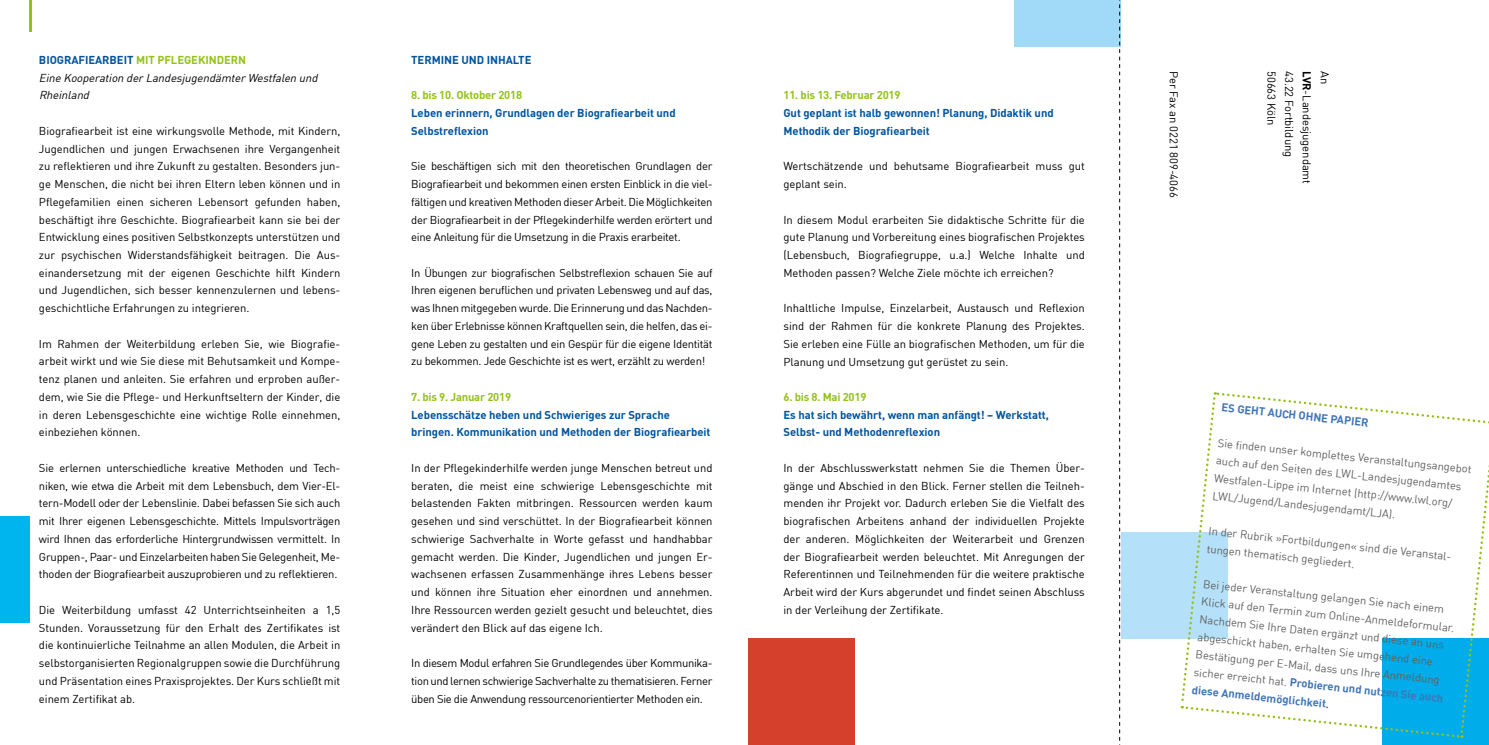
<style>
.page{position:relative;width:1489px;height:745px;background:#fff}
.page>*{position:absolute;margin:0;border:0;box-sizing:border-box;transform-origin:0 0}
.t1{font:11.25px/17.8px "DIN";letter-spacing:-.005em;color:#000;text-align:justify}
.t2{font:11.25px/17.8px "DIN";color:#626261}
.t3{font:700 11.25px/17.8px "DIN";letter-spacing:-.005em;color:#00549d}
.t4{font:italic 11.25px/17.8px "DIN";color:#000}
.t5{font:700 11.25px "DIN";letter-spacing:-.02em;color:#94c11a}
.t6{font:700 11.25px "DIN";color:#4176b6}
.s1{font-weight:700;font-style:normal;color:#00549d}
.s2{font-weight:700;font-style:normal;color:#94c11a}
.s3{font-weight:700}
.s4{font-weight:700;color:#4176b6}
</style>
<div class="page">
<div style="left:1013px;top:0;width:107px;height:46px;background:#a1daf8"></div>
<div style="left:748px;top:638px;width:106px;height:106px;background:#d4402c"></div>
<div style="left:0;top:515px;width:30px;height:106px;background:#00b5ed"></div>
<hr style="left:29px;top:0;width:3px;height:32px;background:#94c11a">
<div style="left:1382px;top:638px;width:106px;height:106px;background:#00ace9"></div>
<div style="left:1121px;top:532px;width:106px;height:106px;background:#b4e1f9"></div>
<svg style="left:1119px;top:0;width:1px;height:741px"></svg>
<svg style="left:1179px;top:392px;width:310px;height:346px"></svg>
<p class="t4" style="left:39px;top:51px;width:283px;text-indent:78px"><span class="s1">eit</span> <span class="s2">mit Pflegekindern<br></span>Eine Kooperation derLandesjugendämterWestfalen und<br>Rheinland</p>
<p class="t1" style="left:39px;top:122px;width:303px">Biografiearbeit ist eine wirkungsvolle Methode, mit Kindern, Jugendlichen und jungen Erwachsenen ihre Vergangenheit zu reflektieren und ihre Zukunft zu gestalten. Besonders jun&shy;ge Menschen, die nicht bei ihren Eltern leben können und in Pflegefamilien einen sicheren Lebensort gefunden haben, beschäftigt ihre Geschichte. Biografiearbeit kann sie bei der Entwicklung eines positiven Selbstkonzepts unterstützen und zur psychischen Widerstandsfähigkeit beitragen. Die Aus&shy;einandersetzung mit der eigenen Geschichte hilft Kindern und Jugendlichen, sich besser kennenzulernen und lebens&shy;geschichtliche Erfahrungen zu integrieren.</p>
<p class="t1" style="left:39px;top:334px;width:303px">Im Rahmen der Weiterbildung erleben Sie, wie Biografie&shy;arbeit wirkt und wie Sie diese mit Behutsamkeit und Kompe&shy;tenz planen und anleiten. Sie erfahren und erproben außer&shy;dem, wie Sie die Pflege- und Herkunftseltern der Kinder, die in deren Lebensgeschichte eine wichtige Rolle einnehmen, einbeziehen können.</p>
<p class="t1" style="left:39px;top:458px;width:303px">Sie erlernen unterschiedliche kreative Methoden und Tech&shy;niken, wie etwa die Arbeit mit dem Lebensbuch, dem Vier-El&shy;tern-Modell oder der Lebenslinie. Dabei befassen Sie sich auch mit Ihrer eigenen Lebensgeschichte. Mittels Impulsvorträgen wird Ihnen das erforderliche Hintergrundwissen vermittelt. In Gruppen-, Paar- und Einzelarbeiten haben Sie Gelegenheit, Me&shy;thoden der Biografiearbeit auszuprobieren und zu reflektieren.</p>
<p class="t1" style="left:39px;top:600px;width:303px">Die Weiterbildung umfasst 42 Unterrichtseinheiten a 1,5<br>Stunden. Voraussetzung für den Erhalt des Zertifikates ist die kontinuierliche Teilnahme an allen Modulen, die Arbeit in selbstorganisierten Regionalgruppen sowie die Durchführung und Präsentation eines Praxisprojektes. Der Kurs schließt mit einem Zertifikat ab.</p>
<p class="t3" style="left:39px;top:50px;width:65px">Biografiearb</p>
<p class="t3" style="left:411px;top:50px;width:109px">Termine Und INHALTE</p>
<p class="t5" style="left:411px;top:88px;width:112px">8. bis 10. Oktober 2018</p>
<p class="t3" style="left:411px;top:104px;width:266px">Leben erinnern, Grundlagen der Biografiearbeit und<br>Selbstreflexion</p>
<p class="t1" style="left:411px;top:157px;width:303px">Sie beschäftigen sich mit den theoretischen Grundlagen der Biografiearbeit und bekommen einen ersten Einblick in die viel&shy;fältigen und kreativen Methoden dieser Arbeit. Die Möglichkeiten der Biografiearbeit in der Pflegekinderhilfe werden erörtert und eine Anleitung für die Umsetzung in die Praxis erarbeitet.</p>
<p class="t1" style="left:411px;top:263px;width:303px">In Übungen zur biografischen Selbstreflexion schauen Sie auf Ihren eigenen beruflichen und privaten Lebensweg und auf das, was Ihnen mitgegeben wurde. Die Erinnerung und das Nachden&shy;ken über Erlebnisse können Kraftquellen sein, die helfen, das ei&shy;gene Leben zu gestalten und ein Gespür für die eigene Identität zu bekommen. Jede Geschichte ist es wert, erzählt zu werden!</p>
<p class="t5" style="left:411px;top:389px;width:101px">7. bis 9. Januar 2019</p>
<p class="t3" style="left:411px;top:405px;width:301px">Lebensschätze heben und Schwieriges zur Sprache bringen. Kommunikation und Methoden der Biografiearbeit</p>
<p class="t1" style="left:411px;top:458px;width:303px">In der Pflegekinderhilfe werden junge Menschen betreut und beraten, die meist eine schwierige Lebensgeschichte mit belastenden Fakten mitbringen. Ressourcen werden kaum gesehen und sind verschüttet. In der Biografiearbeit können schwierige Sachverhalte in Worte gefasst und handhabbar gemacht werden. Die Kinder, Jugendlichen und jungen Er&shy;wachsenen erfassen Zusammenhänge ihres Lebens besser und können ihre Situation eher einordnen und annehmen.<br>Ihre Ressourcen werden gezielt gesucht und beleuchtet, dies verändert den Blick auf das eigene Ich.</p>
<p class="t1" style="left:411px;top:653px;width:303px">In diesem Modul erfahren Sie Grundlegendes über Kommunika&shy;tion und lernen schwierige Sachverhalte zu thematisieren. Ferner üben Sie die Anwendung ressourcenorientierter Methoden ein.</p>
<p class="t5" style="left:783px;top:88px;width:118px">11. bis 13. Februar 2019</p>
<p class="t3" style="left:783px;top:104px;width:272px">Gut geplant ist halb gewonnen! Planung, Didaktik und<br>Methodik der Biografiearbeit</p>
<p class="t1" style="left:783px;top:157px;width:303px">Wertschätzende und behutsame Biografiearbeit muss gut geplant sein.</p>
<p class="t1" style="left:783px;top:210px;width:303px">In diesem Modul erarbeiten Sie didaktische Schritte für die gute Planung und Vorbereitung eines biografischen Projektes (Lebensbuch, Biografiegruppe, u.a.) Welche Inhalte und Methoden passen? Welche Ziele möchte ich erreichen?</p>
<p class="t1" style="left:783px;top:299px;width:303px">Inhaltliche Impulse, Einzelarbeit, Austausch und Reflexion sind der Rahmen für die konkrete Planung des Projektes.<br>Sie erleben eine Fülle an biografischen Methoden, um für die Planung und Umsetzung gut gerüstet zu sein.</p>
<p class="t5" style="left:783px;top:389px;width:84px">6. bis 8. Mai 2019</p>
<p class="t3" style="left:783px;top:405px;width:267px">Es hat sich bewährt, wenn man anfängt! – Werkstatt,<br>Selbst- und Methodenreflexion</p>
<p class="t1" style="left:783px;top:458px;width:303px">In der Abschlusswerkstatt nehmen Sie die Themen Über&shy;gänge und Abschied in den Blick. Ferner stellen die Teilneh&shy;menden ihr Projekt vor. Dadurch erleben Sie die Vielfalt des biografischen Arbeitens anhand der individuellen Projekte der anderen. Möglichkeiten der Weiterarbeit und Grenzen der Biografiearbeit werden beleuchtet. Mit Anregungen der Referentinnen und Teilnehmenden für die weitere praktische Arbeit wird der Kurs abgerundet und findet seinen Abschluss in der Verleihung der Zertifikate.</p>
<p class="t1" style="left:1315px;top:71px;width:114px;rotate:90deg"><span class="s3">LVR</span>-Landesjugendamt</p>
<p class="t1" style="left:1333px;top:71px;width:15px;rotate:90deg">An</p>
<p class="t1" style="left:1182px;top:71px;width:128px;rotate:90deg">Per Fax an 0221 809-4066</p>
<p class="t1" style="left:1280px;top:71px;width:56px;rotate:90deg">50663 Köln</p>
<p class="t1" style="left:1298px;top:71px;width:88px;rotate:90deg">43.22 Fortbildung</p>
<p class="t6" style="left:1222px;top:400px;width:147px;rotate:6deg">Es geht auch ohne Pa pier</p>
<p class="t2" style="left:1218px;top:433px;width:256px;rotate:6deg">Sie fi nden unser komplettes Veranstaltungsangebot auch auf den Seiten des LWL-Landesjugendamtes Westfalen-Lippe im Internet (http://www.lwl.org/ LWL/Jugend/Landesjugendamt/LJA).</p>
<p class="t2" style="left:1209px;top:521px;width:246px;rotate:6deg">In der Rubrik »Fortbildungen« sind die Veranstal&shy;tungen thematisch gegliedert.</p>
<p class="t2" style="left:1203px;top:574px;width:256px;rotate:6deg">Bei jeder Veranstaltung gelangen Sie nach einem Klick auf den Termin zum Online-Anmeldeformular.<br>Nachdem Sie Ihre Daten ergänzt und diese an uns abgeschickt haben, erhalten Sie umgehend eine Bestätigung per E-Mail, dass uns Ihre Anmeldung sicher erreicht hat. <span class="s4">Probieren und nutzen Sie auch diese Anmeldemöglichkeit.</span></p>
</div>
